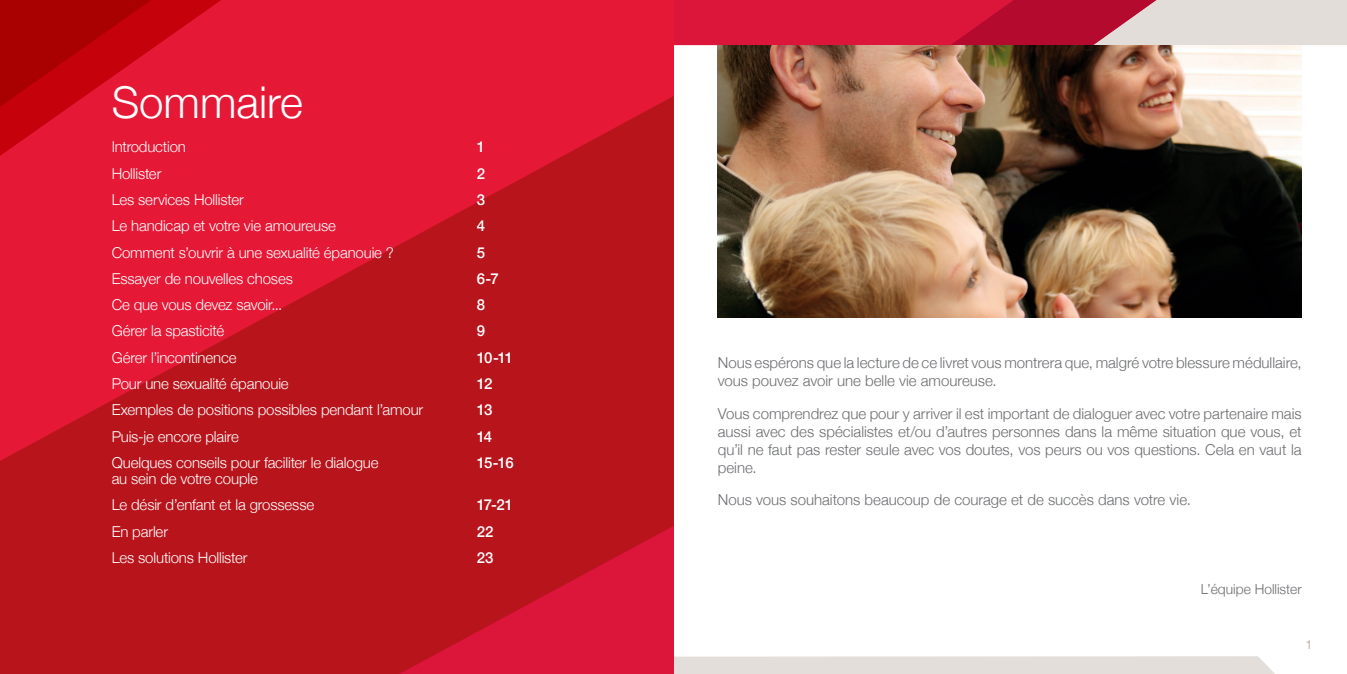
<style>
.page{position:relative;width:1347px;height:674px;background:#fff}
.page>*{position:absolute;margin:0;border:0;box-sizing:border-box;transform-origin:0 0}
.t1{font:300 43.75px "Helvetica Neue";color:#fff}
.t2{font:300 15px/18px "Helvetica Neue";color:#6c6d70}
.t3{font:300 15px/26.2px "Helvetica Neue";letter-spacing:-.01em;color:#fff}
.t4{font:500 15px "Helvetica Neue";letter-spacing:-.06em;color:#fff}
.t5{font:300 13.75px "Helvetica Neue";color:#6c6d70}
.t6{font:300 12.5px "Helvetica Neue";color:#ada09a}
</style>
<div class="page">
<svg style="left:673px;top:0;width:673px;height:45px;background:#d5546c"></svg>
<div style="left:674px;top:656px;width:600px;height:17px;background:#e4dedb"></div>
<div style="left:0;top:0;width:673px;height:673px;background:#e51836"></div>
<svg style="left:0;top:0;width:221px;height:96px"></svg>
<svg style="left:0;top:96px;width:674px;height:577px;fill:#b8141c"></svg>
<img style="left:718px;top:45px;width:583px;height:272px">
<h1 class="t1" style="left:112px;top:67px;width:193px">Sommaire</h1>
<p class="t3" style="left:112px;top:133px;width:76px">Introduction</p>
<p class="t4" style="left:477px;top:135px;width:10px">1</p>
<p class="t3" style="left:112px;top:159px;width:51px">Hollister</p>
<p class="t4" style="left:477px;top:161px;width:10px">2</p>
<p class="t3" style="left:112px;top:185px;width:134px">Les services Hollister</p>
<p class="t4" style="left:477px;top:187px;width:10px">3</p>
<p class="t3" style="left:112px;top:212px;width:226px">Le handicap et votre vie amoureuse</p>
<p class="t4" style="left:477px;top:214px;width:10px">4</p>
<p class="t3" style="left:112px;top:238px;width:284px">Comment s’ouvrir à une sexualité épanouie ?</p>
<p class="t4" style="left:477px;top:240px;width:10px">5</p>
<p class="t3" style="left:112px;top:264px;width:183px">Essayer de nouvelles choses</p>
<p class="t4" style="left:477px;top:266px;width:24px">6-7</p>
<p class="t3" style="left:112px;top:290px;width:172px">Ce que vous devez savoir...</p>
<p class="t4" style="left:477px;top:292px;width:10px">8</p>
<p class="t3" style="left:112px;top:317px;width:114px">Gérer la spasticité</p>
<p class="t4" style="left:477px;top:319px;width:10px">9</p>
<p class="t3" style="left:112px;top:343px;width:126px">Gérer l’incontinence</p>
<p class="t4" style="left:477px;top:345px;width:38px">10-11</p>
<p class="t3" style="left:112px;top:369px;width:179px">Pour une sexualité épanouie</p>
<p class="t4" style="left:477px;top:371px;width:17px">12</p>
<p class="t3" style="left:112px;top:395px;width:313px">Exemples de positions possibles pendant l’amour</p>
<p class="t4" style="left:477px;top:397px;width:17px">13</p>
<p class="t3" style="left:112px;top:422px;width:129px">Puis-je encore plaire</p>
<p class="t4" style="left:477px;top:424px;width:17px">14</p>
<p class="t3" style="left:112px;top:448px;width:268px">Quelques conseils pour faciliter le dialogue</p>
<p class="t4" style="left:477px;top:450px;width:38px">15-16</p>
<p class="t3" style="left:112px;top:464px;width:204px">au sein de votre couple<br>Le désir d’enfant et la grossesse</p>
<p class="t4" style="left:477px;top:492px;width:38px">17-21</p>
<p class="t3" style="left:112px;top:517px;width:58px">En parler</p>
<p class="t4" style="left:477px;top:519px;width:18px">22</p>
<p class="t3" style="left:112px;top:543px;width:137px">Les solutions Hollister</p>
<p class="t4" style="left:477px;top:545px;width:18px">23</p>
<p class="t2" style="left:718px;top:353px;width:585px">Nous espérons que la lecture de ce livret vous montrera que, malgré votre blessure médullaire, vous pouvez avoir une belle vie amoureuse.</p>
<p class="t2" style="left:718px;top:403px;width:585px;text-align:justify">Vous comprendrez que pour y arriver il est important de dialoguer avec votre partenaire mais aussi avec des spécialistes et/ou d’autres personnes dans la même situation que vous, et qu’il ne faut pas rester seule avec vos doutes, vos peurs ou vos questions. Cela en vaut la peine.</p>
<p class="t2" style="left:718px;top:489px;width:475px">Nous vous souhaitons beaucoup de courage et de succès dans votre vie.</p>
<p class="t5" style="left:1201px;top:577px;width:102px">L’équipe Hollister</p>
<p class="t6" style="left:1305px;top:634px;width:8px">1</p>
</div>
